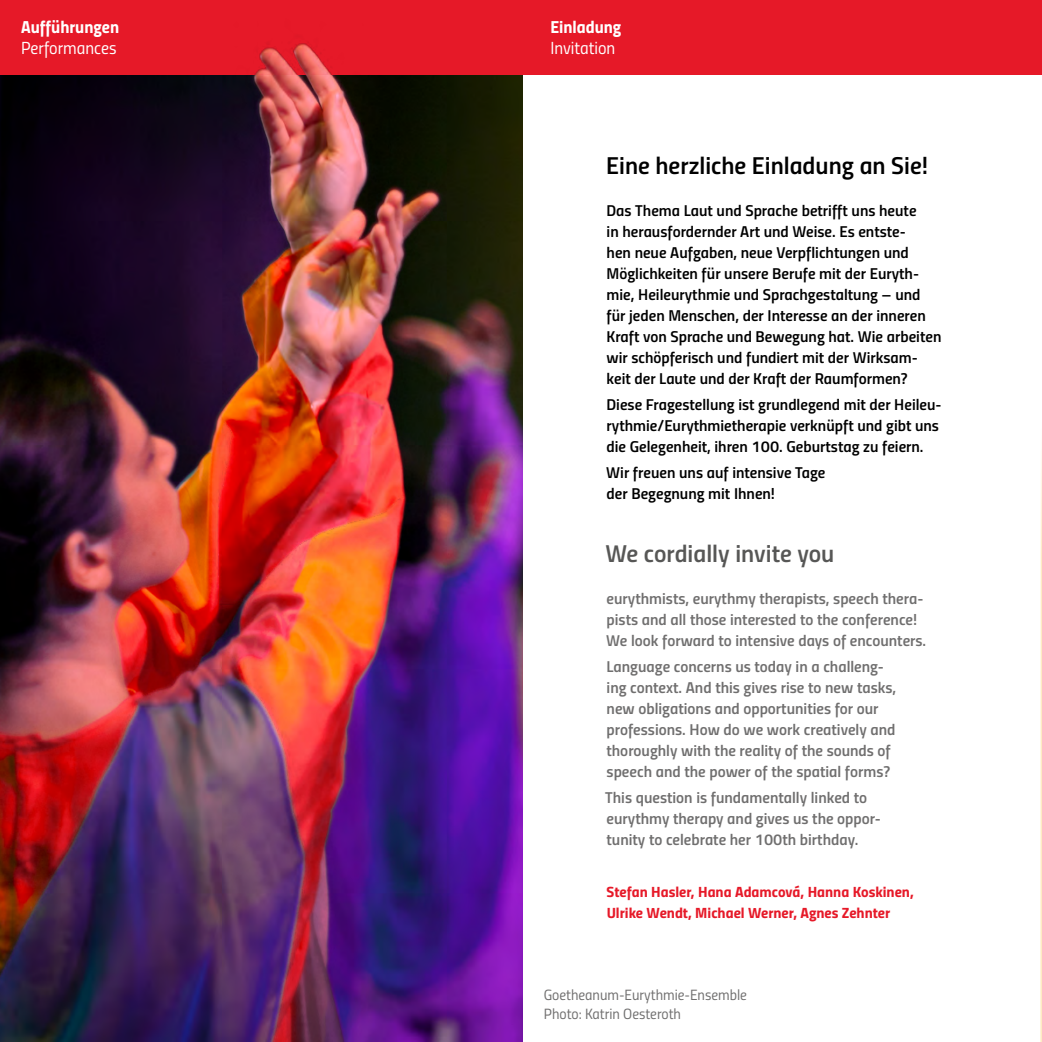
<style>
.page{position:relative;width:1042px;height:1042px;background:#fff}
.page>*{position:absolute;margin:0;border:0;box-sizing:border-box;transform-origin:0 0}
.t1{font:24.5px "Titillium Semibold Upright";color:#000;scale:1.05 1}
.t2{font:24.5px "Titillium Semibold Upright";color:#575756;scale:1.05 1}
.t3{font:17.5px "Titillium Regular Upright";color:#fff}
.t4{font:17.5px "Titillium Bold Upright";color:#fff}
.t5{font:15.75px/21px "Titillium Semibold Upright";color:#000;scale:1.05 1}
.t6{font:15.75px/21px "Titillium Semibold Upright";color:#706f6f;scale:1.05 1}
.t7{font:14.88px/21px "Titillium Bold Upright";color:#e61928;scale:1.05 1}
.t8{font:14.88px/19.2px "Titillium Regular Upright";color:#706f6f}
</style>
<div class="page">
<svg style="left:1040px;top:444px;width:2px;height:598px"></svg>
<img style="left:478px;top:75px;width:44px;height:967px">
<div style="left:0;top:0;width:1042px;height:75px;background:#e61928"></div>
<img style="left:0;top:42px;width:478px;height:1000px">
<p class="t4" style="left:21px;top:13px;width:100px">Aufführungen</p>
<p class="t3" style="left:21px;top:35px;width:97px">Performances</p>
<p class="t4" style="left:550px;top:13px;width:73px">Einladung</p>
<p class="t3" style="left:550px;top:35px;width:67px">Invitation</p>
<h1 class="t1" style="left:606px;top:147px;width:308px">Eine herzliche Einladung an Sie!</h1>
<p class="t5" style="left:606px;top:199px;width:320px">Das Thema Laut und Sprache betrifft uns heute<br>in herausfordernder Art und Weise. Es entste-<br>hen neue Aufgaben, neue Verpflichtungen und Möglichkeiten für unsere Berufe mit der Euryth&shy;mie, Heileurythmie und Sprachgestaltung – und für jeden Menschen, der Interesse an der inneren Kraft von Sprache und Bewegung hat. Wie arbeiten wir schöpferisch und fundiert mit der Wirksam&shy;keit der Laute und der Kraft der Raumformen?</p>
<p class="t5" style="left:606px;top:393px;width:321px">Diese Fragestellung ist grundlegend mit der Heileu&shy;rythmie/Eurythmietherapie verknüpft und gibt uns die Gelegenheit, ihren 100. Geburtstag zu feiern.</p>
<p class="t5" style="left:606px;top:461px;width:210px">Wir freuen uns auf intensive Tage der Begegnung mit Ihnen!</p>
<h1 class="t2" style="left:605px;top:535px;width:220px">We cordially invite you</h1>
<p class="t6" style="left:606px;top:587px;width:306px">eurythmists, eurythmy therapists, speech thera&shy;pists and all those interested to the conference!<br>We look forward to intensive days of encounters.</p>
<p class="t6" style="left:606px;top:655px;width:277px">Language concerns us today in a challeng&shy;ing context. And this gives rise to new tasks, new obligations and opportunities for our professions. How do we work creatively and thoroughly with the reality of the sounds of speech and the power of the spatial forms?</p>
<p class="t6" style="left:605px;top:786px;width:264px">This question is fundamentally linked to eurythmy therapy and gives us the oppor&shy;tunity to celebrate her 100th birthday.</p>
<p class="t7" style="left:606px;top:880px;width:294px">Stefan Hasler, Hana Adamcová, Hanna Koskinen,<br>Ulrike Wendt, Michael Werner, Agnes Zehnter</p>
<p class="t8" style="left:544px;top:984px;width:205px">Goetheanum-Eurythmie-Ensemble<br>Photo: Katrin Oesteroth</p>
</div>
